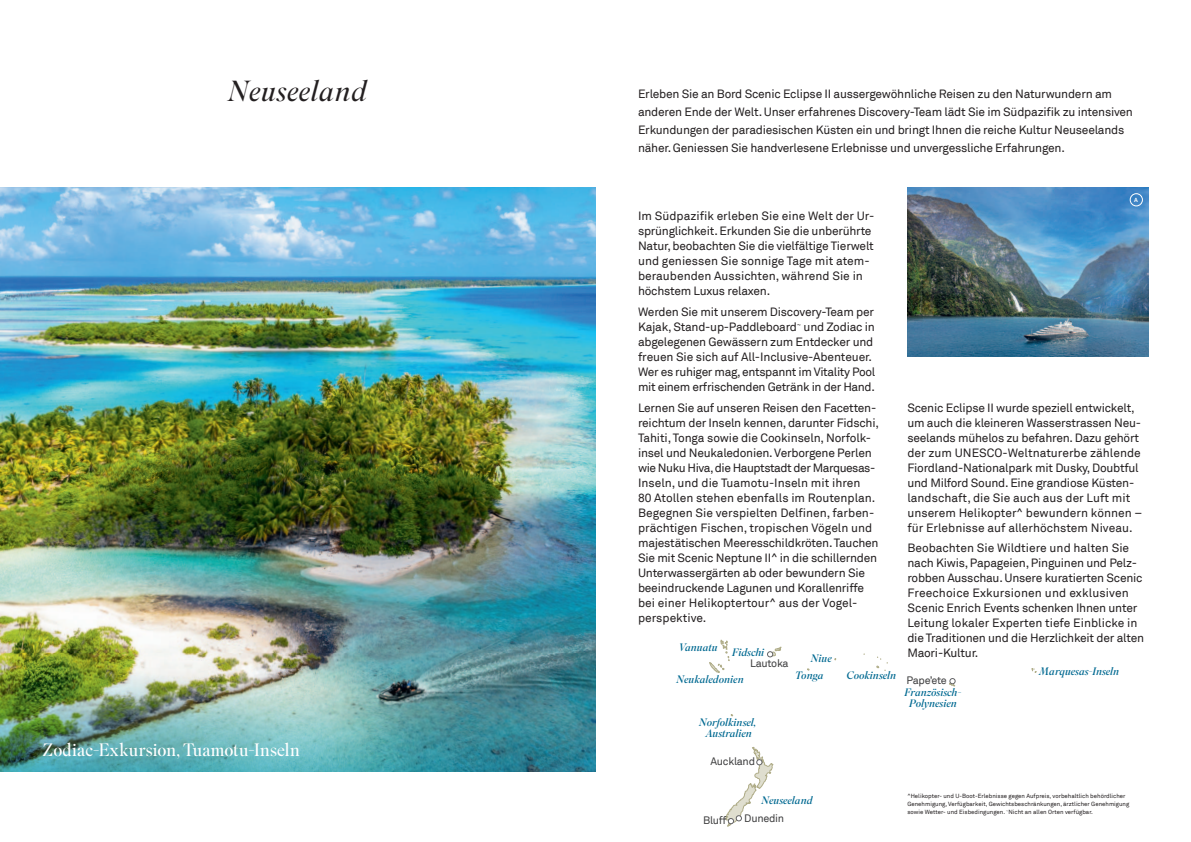
<style>
.page{position:relative;width:1191px;height:842px;background:#fff}
.page>*{position:absolute;margin:0;border:0;box-sizing:border-box;transform-origin:0 0}
.t1{font:italic 300 29px "Superior Title";letter-spacing:.02em;color:#231f20}
.t2{font:300 18px "Superior Title";letter-spacing:-.005em;color:#fff}
.t3{font:12px/15px "Akkurat";letter-spacing:-.02em;color:#231f20}
.t4{font:italic 10.8px/10.8px "Superior Title";color:#006991;text-align:center}
.t5{font:10.8px "Akkurat";letter-spacing:-.025em;color:#3e3e3f}
.t6{font:6px/8px "Akkurat";color:#231f20}
.t7{font:700 5.9px "Akkurat";color:#fff}
</style>
<div class="page">
<img style="left:0;top:188px;width:595px;height:465px">
<img style="left:0;top:653px;width:595px;height:119px">
<svg style="left:709px;top:639px;width:20px;height:34px"></svg>
<svg style="left:876px;top:657px;width:12px;height:14px"></svg>
<svg style="left:1031px;top:668px;width:5px;height:5px"></svg>
<svg style="left:949px;top:678px;width:6px;height:8px"></svg>
<svg style="left:767px;top:646px;width:14px;height:11px"></svg>
<svg style="left:725px;top:747px;width:48px;height:80px"></svg>
<img style="left:907px;top:188px;width:241px;height:168px">
<div style="left:385px;top:780px;width:9px;height:8px;border:1px solid #fff;border-radius:50%"></div>
<div style="left:1129px;top:193px;width:13px;height:13px;border:1px solid #fff;border-radius:50%"></div>
<h1 class="t1" style="left:228px;top:79px;width:140px">Neuseeland</h1>
<h2 class="t2" style="left:43px;top:742px;width:259px">Zodiac-Exkursion, Tuamotu-Inseln</h2>
<p class="t3" style="left:638px;top:85px;width:496px;line-height:18px">Erleben Sie an Bord Scenic Eclipse II aussergewöhnliche Reisen zu den Naturwundern am anderen Ende der Welt. Unser erfahrenes Discovery-Team lädt Sie im Südpazi昀椀k zu intensiven Erkundungen der paradiesischen Küsten ein und bringt Ihnen die reiche Kultur Neuseelands näher. Geniessen Sie handverlesene Erlebnisse und unvergessliche Erfahrungen.</p>
<p class="t7" style="left:1134px;top:196px;width:5px">A</p>
<p class="t3" style="left:638px;top:209px;width:238px">Im Südpazi昀椀k erleben Sie eine Welt der Ur&shy;sprünglichkeit. Erkunden Sie die unberührte Natur, beobachten Sie die vielfältige Tierwelt und geniessen Sie sonnige Tage mit atem&shy;beraubenden Aussichten, während Sie in höchstem Luxus relaxen.</p>
<p class="t3" style="left:638px;top:304px;width:239px">Werden Sie mit unserem Discovery-Team per Kajak, Stand-up-Paddleboard<sup>~</sup> und Zodiac in abgelegenen Gewässern zum Entdecker und freuen Sie sich auf All-Inclusive-Abenteuer.<br>Wer es ruhiger mag, entspannt im Vitality Pool mit einem erfrischenden Getränk in der Hand.</p>
<p class="t3" style="left:638px;top:400px;width:242px">Lernen Sie auf unseren Reisen den Facetten&shy;reichtum der Inseln kennen, darunter Fidschi, Tahiti, Tonga sowie die Cookinseln, Norfolk&shy;insel und Neukaledonien. Verborgene Perlen wie Nuku Hiva, die Hauptstadt der Marquesas-Inseln, und die Tuamotu-Inseln mit ihren<br>80 Atollen stehen ebenfalls im Routenplan.<br>Begegnen Sie verspielten Del昀椀nen, farben&shy;prächtigen Fischen, tropischen Vögeln und majestätischen Meeresschildkröten. Tauchen Sie mit Scenic Neptune II^ in die schillernden Unterwassergärten ab oder bewundern Sie beeindruckende Lagunen und Korallenriffe bei einer Helikoptertour^ aus der Vogel&shy;perspektive.</p>
<p class="t3" style="left:907px;top:400px;width:236px">Scenic Eclipse II wurde speziell entwickelt, um auch die kleineren Wasserstrassen Neu&shy;seelands mühelos zu befahren. Dazu gehört der zum UNESCO-Weltnaturerbe zählende Fiordland-Nationalpark mit Dusky, Doubtful und Milford Sound. Eine grandiose Küsten&shy;landschaft, die Sie auch aus der Luft mit unserem Helikopter^ bewundern können – für Erlebnisse auf allerhöchstem Niveau.</p>
<p class="t3" style="left:907px;top:541px;width:238px">Beobachten Sie Wildtiere und halten Sie nach Kiwis, Papageien, Pinguinen und Pelz&shy;robben Ausschau. Unsere kuratierten Scenic Freechoice Exkursionen und exklusiven Scenic Enrich Events schenken Ihnen unter Leitung lokaler Experten tiefe Einblicke in die Traditionen und die Herzlichkeit der alten Maori-Kultur.</p>
<p class="t4" style="left:678px;top:643px;width:40px">Vanuatu</p>
<p class="t4" style="left:676px;top:675px;width:69px">Neukaledonien</p>
<p class="t4" style="left:732px;top:648px;width:34px">Fidschi</p>
<p class="t4" style="left:811px;top:653px;width:22px">Niue</p>
<p class="t5" style="left:750px;top:659px;width:40px">Lautoka</p>
<p class="t4" style="left:1039px;top:667px;width:82px">Marquesas-Inseln</p>
<p class="t4" style="left:846px;top:670px;width:51px">Cookinseln</p>
<p class="t4" style="left:795px;top:671px;width:30px">Tonga</p>
<p class="t5" style="left:906px;top:676px;width:42px">Papeíete</p>
<p class="t4" style="left:904px;top:688px;width:58px">Französisch-<br>Polynesien</p>
<p class="t4" style="left:699px;top:718px;width:59px">Norfolkinsel,<br>Australien</p>
<p class="t5" style="left:710px;top:757px;width:46px">Auckland</p>
<p class="t4" style="left:761px;top:796px;width:52px">Neuseeland</p>
<p class="t5" style="left:703px;top:816px;width:25px">Bluff</p>
<p class="t5" style="left:744px;top:814px;width:41px">Dunedin</p>
<p class="t6" style="left:907px;top:791px;width:223px">^Helikopter- und U-Boot-Erlebnisse gegen Aufpreis, vorbehaltlich behördlicher<br>Genehmigung, Verfügbarkeit, Gewichtsbeschränkungen, ärztlicher Genehmigung sowie Wetter- und Eisbedingungen. <sup>~</sup>Nicht an allen Orten verfügbar.</p>
</div>
